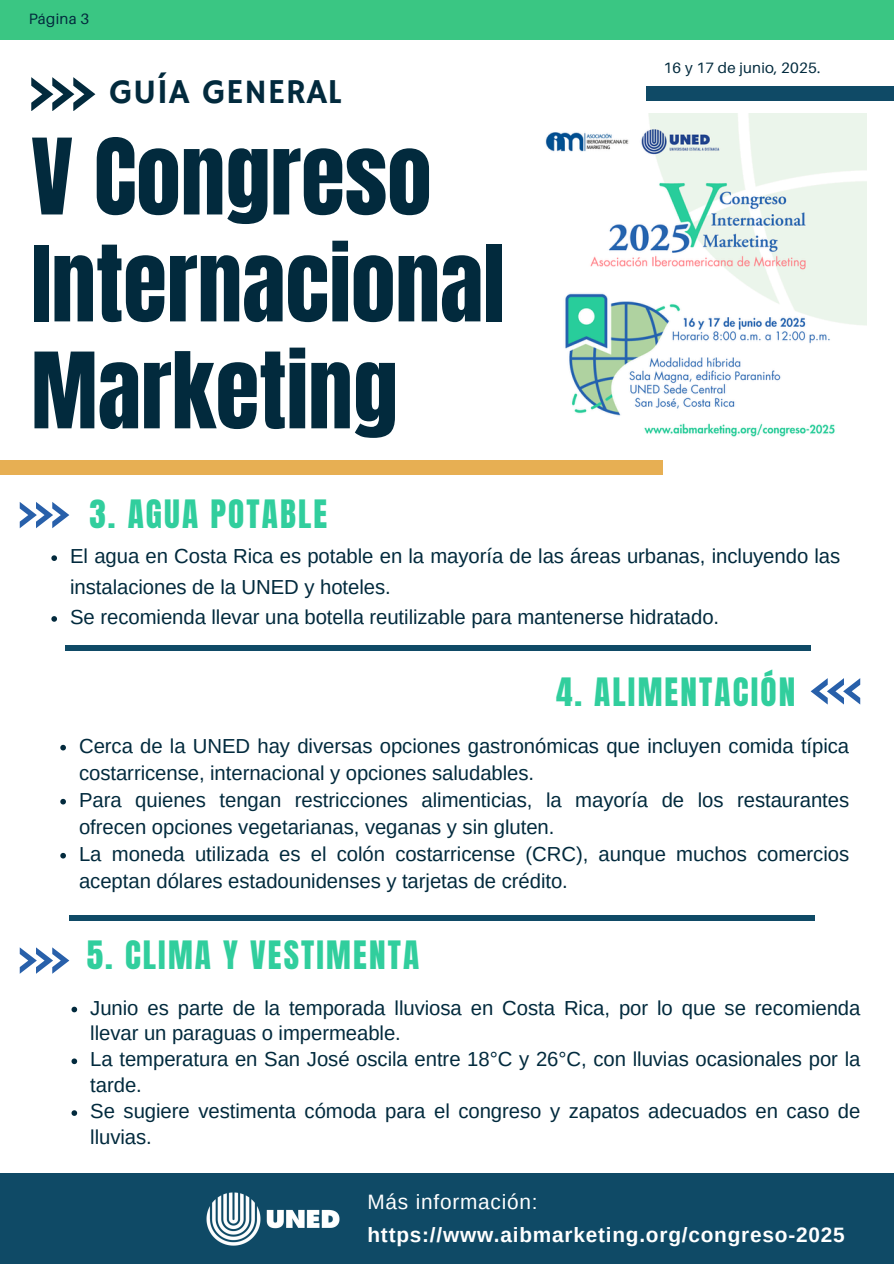
<style>
.page{position:relative;width:894px;height:1264px;background:#fff}
.page>*{position:absolute;margin:0;border:0;box-sizing:border-box;transform-origin:0 0}
.t1{font:89.4px/106.8px "Anton";color:#022a3d}
.t2{font:34.8px "Hammersmith One";letter-spacing:.015em;color:#022a3d}
.t3{font:33.3px "Anton";letter-spacing:.065em;color:#31ce9d}
.t4{font:700 20.85px/32.7px "Arimo";letter-spacing:.035em;color:#fff}
.t5{font:20.25px/27px "Arimo";letter-spacing:-.005em;color:#022a3d}
.t6{font:15px "Aileron";letter-spacing:.015em;color:#022a3d}
.s1{font-weight:400}
</style>
<div class="page">
<div style="left:0;top:460px;width:662px;height:15px;background:#e7af53"></div>
<div style="left:645px;top:86px;width:248px;height:14px;background:#0f4a66"></div>
<svg style="left:31px;top:77px;width:64px;height:34px"></svg>
<div style="left:0;top:0;width:893px;height:39px;background:#3ac683"></div>
<div style="left:0;top:1172px;width:893px;height:91px;background:#0f4a66"></div>
<svg style="left:810px;top:678px;width:50px;height:26px"></svg>
<div style="left:65px;top:645px;width:745px;height:6px;background:#0f4a66"></div>
<img style="left:545px;top:114px;width:321px;height:323px">
<svg style="left:51px;top:555px;width:6px;height:6px"></svg>
<svg style="left:51px;top:616px;width:6px;height:5px"></svg>
<svg style="left:60px;top:744px;width:6px;height:6px"></svg>
<svg style="left:60px;top:798px;width:6px;height:6px"></svg>
<svg style="left:60px;top:852px;width:6px;height:6px"></svg>
<svg style="left:20px;top:502px;width:49px;height:26px"></svg>
<div style="left:69px;top:915px;width:745px;height:5px;background:#0f4a66"></div>
<svg style="left:20px;top:947px;width:49px;height:26px"></svg>
<svg style="left:71px;top:1006px;width:6px;height:6px"></svg>
<svg style="left:71px;top:1058px;width:6px;height:6px"></svg>
<svg style="left:71px;top:1110px;width:6px;height:5px"></svg>
<img style="left:206px;top:1192px;width:134px;height:54px">
<p class="t6" style="left:29px;top:9px;width:62px">Página 3</p>
<p class="t2" style="left:109px;top:71px;width:234px">GUÍA GENERAL</p>
<h1 class="t1" style="left:31px;top:125px;width:475px">V Congreso<br>Internacional<br>Marketing</h1>
<p class="t3" style="left:89px;top:490px;width:239px">3. AGUA POTABLE</p>
<p class="t6" style="left:663px;top:58px;width:158px">16 y 17 de junio, 2025.</p>
<p class="t5" style="left:70px;top:541px;width:771px;line-height:30.3px">El agua en Costa Rica es potable en la mayoría de las áreas urbanas, incluyendo las instalaciones de la UNED y hoteles.</p>
<h2 class="t5" style="left:70px;top:603px;width:650px">Se recomienda llevar una botella reutilizable para mantenerse hidratado.</h2>
<p class="t3" style="left:556px;top:667px;width:241px">4. ALIMENTACIÓN</p>
<h2 class="t5" style="left:79px;top:732px;width:771px">Cerca de la UNED hay diversas opciones gastronómicas que incluyen comida típica costarricense, internacional y opciones saludables.</h2>
<p class="t5" style="left:79px;top:786px;width:771px">Para quienes tengan restricciones alimenticias, la mayoría de los restaurantes ofrecen opciones vegetarianas, veganas y sin gluten.</p>
<p class="t5" style="left:79px;top:840px;width:771px">La moneda utilizada es el colón costarricense (CRC), aunque muchos comercios aceptan dólares estadounidenses y tarjetas de crédito.</p>
<h2 class="t3" style="left:87px;top:931px;width:334px">5. CLIMA Y VESTIMENTA</h2>
<p class="t5" style="left:90px;top:994px;width:771px;line-height:25.8px">Junio es parte de la temporada lluviosa en Costa Rica, por lo que se recomienda llevar un paraguas o impermeable.</p>
<p class="t5" style="left:90px;top:1046px;width:771px;line-height:25.8px">La temperatura en San José oscila entre 18°C y 26°C, con lluvias ocasionales por la tarde.</p>
<p class="t5" style="left:90px;top:1098px;width:771px;line-height:25.8px">Se sugiere vestimenta cómoda para el congreso y zapatos adecuados en caso de lluvias.</p>
<p class="t4" style="left:367px;top:1185px;width:478px"><span class="s1">Más información: </span>https://www.aibmarketing.org/congreso-2025</p>
</div>
